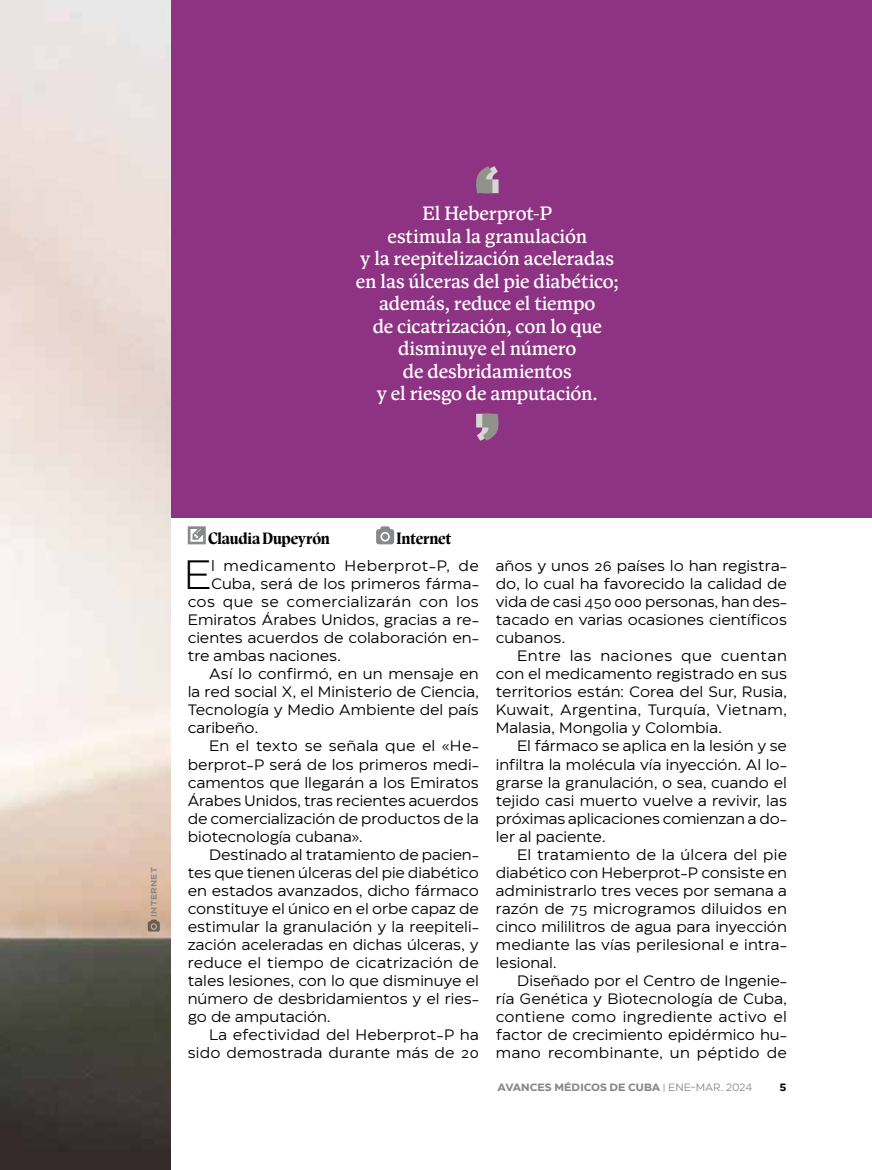
<style>
.page{position:relative;width:872px;height:1170px;background:#fff}
.page>*{position:absolute;margin:0;border:0;box-sizing:border-box;transform-origin:0 0}
.t1{font:300 40.65px "Eastman";color:#000}
.t2{font:500 19.5px/22.5px "Antonia H3";letter-spacing:-.005em;color:#fff;text-align:center}
.t3{font:700 16.5px "Antonia H1";letter-spacing:-.01em;color:#000}
.t4{font:15px/18px "Eastman";letter-spacing:.005em;color:#000;text-align:justify}
.t5{font:15px "Eastman";letter-spacing:.025em;color:#000}
.t6{font:15px "Eastman";letter-spacing:.035em;color:#000}
.t7{font:700 10.5px "Eastman";color:#87888a}
.t8{font:500 10.5px "Eastman";color:#87888a}
.t9{font:700 10.5px "Eastman";color:#000}
.s1{font-weight:400}
</style>
<div class="page">
<img style="left:0;top:0;width:171px;height:1169px">
<div style="left:171px;top:0;width:701px;height:517px;background:#8e3284"></div>
<svg style="left:188px;top:526px;width:18px;height:18px"></svg>
<svg style="left:376px;top:526px;width:18px;height:18px"></svg>
<svg style="left:476px;top:166px;width:22px;height:27px"></svg>
<svg style="left:476px;top:414px;width:22px;height:27px"></svg>
<svg style="left:148px;top:919px;width:12px;height:12px"></svg>
<h2 class="t2" style="left:356px;top:203px;width:264px">El Heberprot-P<br>estimula la granulación<br>y la reepitelización aceleradas en las úlceras del pie diabético; además, reduce el tiempo<br>de cicatrización, con lo que disminuye el número<br>de desbridamientos<br>y el riesgo de amputación.</h2>
<p class="t8" style="left:145px;top:916px;width:51px;rotate:-90deg">internet</p>
<p class="t3" style="left:208px;top:529px;width:123px">Claudia Dupeyrón</p>
<p class="t3" style="left:396px;top:529px;width:57px">Internet</p>
<h1 class="t1" style="left:184px;top:545px;width:29px">E</h1>
<p class="t6" style="left:211px;top:555px;width:269px">l medicamento Heberprot-P, de</p>
<p class="t4" style="left:211px;top:573px;width:269px">Cuba, será de los primeros fárma-</p>
<p class="t5" style="left:188px;top:591px;width:292px">cos que se comercializarán con los</p>
<p class="t4" style="left:188px;top:609px;width:292px">Emiratos Árabes Unidos, gracias a re-</p>
<p class="t4" style="left:188px;top:627px;width:292px">cientes acuerdos de colaboración en-</p>
<p class="t4" style="left:188px;top:645px;width:155px">tre ambas naciones.</p>
<p class="t4" style="left:209px;top:663px;width:271px">Así lo confirmó, en un mensaje en</p>
<p class="t4" style="left:188px;top:681px;width:292px">la red social X, el Ministerio de Ciencia,</p>
<p class="t4" style="left:188px;top:699px;width:292px">Tecnología y Medio Ambiente del país</p>
<p class="t4" style="left:188px;top:717px;width:72px">caribeño.</p>
<p class="t4" style="left:209px;top:735px;width:271px">En el texto se señala que el «He-</p>
<p class="t4" style="left:188px;top:753px;width:292px">berprot-P será de los primeros medi-</p>
<p class="t4" style="left:188px;top:771px;width:292px">camentos que llegarán a los Emiratos</p>
<p class="t4" style="left:188px;top:789px;width:292px">Árabes Unidos, tras recientes acuerdos</p>
<p class="t4" style="left:188px;top:807px;width:292px">de comercialización de productos de la</p>
<p class="t4" style="left:188px;top:825px;width:176px">biotecnología cubana».</p>
<p class="t4" style="left:209px;top:843px;width:271px">Destinado al tratamiento de pacien-</p>
<p class="t4" style="left:188px;top:861px;width:292px">tes que tienen úlceras del pie diabético</p>
<p class="t4" style="left:188px;top:879px;width:292px">en estados avanzados, dicho fármaco</p>
<p class="t4" style="left:188px;top:897px;width:292px">constituye el único en el orbe capaz de</p>
<p class="t4" style="left:188px;top:915px;width:292px">estimular la granulación y la reepiteli-</p>
<p class="t4" style="left:188px;top:933px;width:292px">zación aceleradas en dichas úlceras, y</p>
<p class="t4" style="left:188px;top:951px;width:292px">reduce el tiempo de cicatrización de</p>
<p class="t4" style="left:188px;top:969px;width:292px">tales lesiones, con lo que disminuye el</p>
<p class="t4" style="left:188px;top:987px;width:292px">número de desbridamientos y el ries-</p>
<p class="t4" style="left:188px;top:1005px;width:144px">go de amputación.</p>
<p class="t4" style="left:209px;top:1023px;width:271px">La efectividad del Heberprot-P ha</p>
<p class="t4" style="left:188px;top:1041px;width:292px">sido demostrada durante más de 20</p>
<p class="t4" style="left:496px;top:555px;width:292px">años y unos 26 países lo han registra&shy;do, lo cual ha favorecido la calidad de vida de casi 450 000 personas, han des&shy;tacado en varias ocasiones científicos cubanos.</p>
<p class="t4" style="left:496px;top:645px;width:292px;text-indent:21px">Entre las naciones que cuentan con el medicamento registrado en sus territorios están: Corea del Sur, Rusia, Kuwait, Argentina, Turquía, Vietnam, Malasia, Mongolia y Colombia.</p>
<p class="t4" style="left:496px;top:735px;width:292px;text-indent:21px">El fármaco se aplica en la lesión y se infiltra la molécula vía inyección. Al lo&shy;grarse la granulación, o sea, cuando el tejido casi muerto vuelve a revivir, las próximas aplicaciones comienzan a do&shy;ler al paciente.</p>
<p class="t4" style="left:496px;top:843px;width:292px;text-indent:21px">El tratamiento de la úlcera del pie diabético con Heberprot-P consiste en administrarlo tres veces por semana a razón de 75 microgramos diluidos en cinco mililitros de agua para inyección mediante las vías perilesional e intra&shy;lesional.</p>
<p class="t4" style="left:496px;top:969px;width:292px;text-indent:21px">Diseñado por el Centro de Ingenie&shy;ría Genética y Biotecnología de Cuba, contiene como ingrediente activo el factor de crecimiento epidérmico hu&shy;mano recombinante, un péptido de</p>
<p class="t7" style="left:497px;top:1078px;width:256px">AVANCES MÉDICOS DE CUBA <span class="s1">| ENE-MAR. 2024</span></p>
<p class="t9" style="left:779px;top:1078px;width:9px">5</p>
</div>
